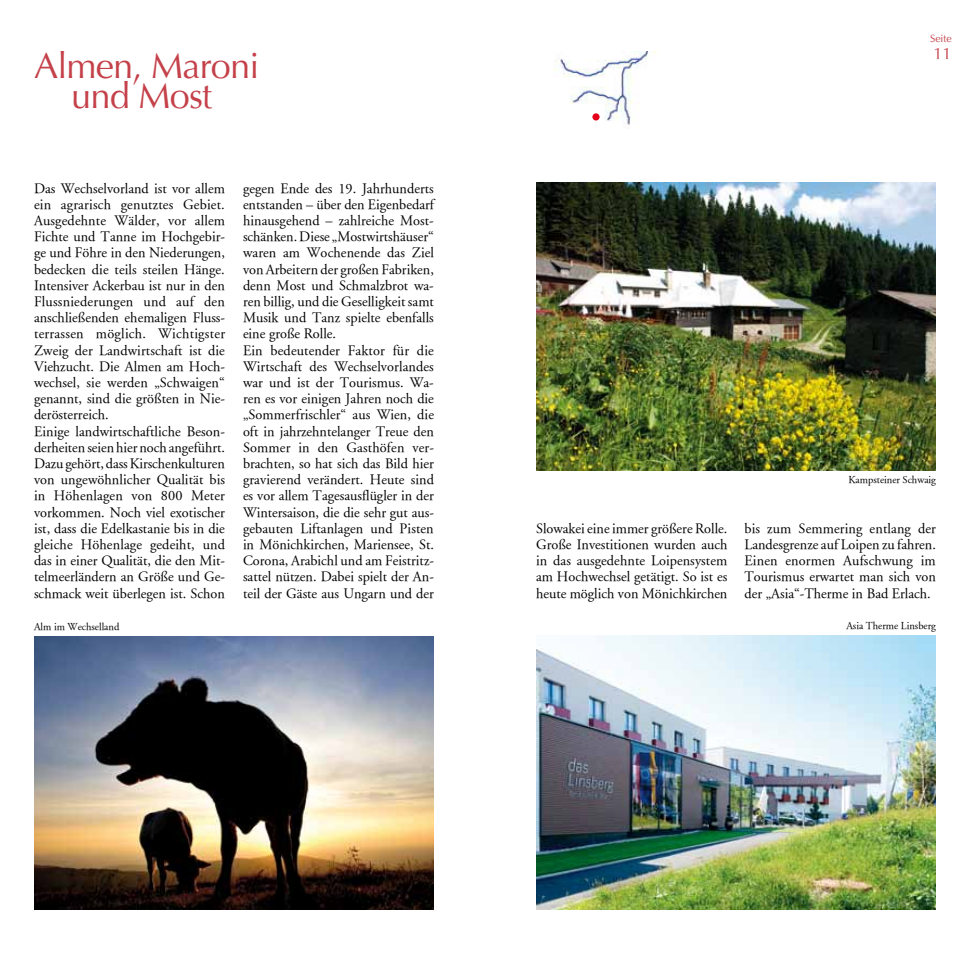
<style>
.page{position:relative;width:970px;height:961px;background:#fff}
.page>*{position:absolute;margin:0;border:0;box-sizing:border-box;transform-origin:0 0}
.t1{font:36px/30px "Optima";letter-spacing:-.02em;color:#c5414a;text-align:center}
.t2{font:16.5px "Optima";color:#c5414a}
.t3{font:14.25px/16.2px "Adobe Garamond";color:#000}
.t4{font:10.5px "Adobe Garamond";color:#000}
.t5{font:10.5px "Optima";color:#c5414a}
</style>
<div class="page">
<img style="left:34px;top:636px;width:400px;height:274px">
<img style="left:553px;top:52px;width:103px;height:73px">
<div style="left:592px;top:113px;width:7px;height:8px;background:#e2001a;border-radius:50%"></div>
<img style="left:536px;top:183px;width:399px;height:288px">
<img style="left:536px;top:636px;width:399px;height:274px">
<h1 class="t1" style="left:34px;top:52px;width:227px">Almen, Maroni und Most</h1>
<p class="t3" style="left:34px;top:180px;width:193px">Das Wechselvorland ist vor allem ein agrarisch genutztes Gebiet.<br>Ausgedehnte Wälder, vor allem<br>Fichte und Tanne im Hochgebir&shy;ge und Föhre in den Niederungen, bedecken die teils steilen Hänge.<br>Intensiver Ackerbau ist nur in den<br>Flussniederungen und auf den anschließenden ehemaligen Fluss&shy;terrassen möglich. Wichtigster<br>Zweig der Landwirtschaft ist die<br>Viehzucht. Die Almen am Hoch&shy;wechsel, sie werden „Schwaigen“ genannt, sind die größten in Nie&shy;derösterreich.<br>Einige landwirtschaftliche Beson&shy;derheiten seien hier noch angeführt.<br>Dazu gehört, dass Kirschenkulturen von ungewöhnlicher Qualität bis in Höhenlagen von 800 Meter vorkommen. Noch viel exotischer ist, dass die Edelkastanie bis in die gleiche Höhenlage gedeiht, und das in einer Qualität, die den Mit&shy;telmeerländern an Größe und Ge&shy;schmack weit überlegen ist. Schon</p>
<p class="t3" style="left:243px;top:180px;width:192px">gegen Ende des 19. Jahrhunderts entstanden – über den Eigenbedarf hinausgehend – zahlreiche Most&shy;schänken. Diese „Mostwirtshäuser“ waren am Wochenende das Ziel von Arbeitern der großen Fabriken, denn Most und Schmalzbrot wa&shy;ren billig, und die Geselligkeit samt<br>Musik und Tanz spielte ebenfalls eine große Rolle.<br>Ein bedeutender Faktor für die<br>Wirtschaft des Wechselvorlandes war und ist der Tourismus. Wa&shy;ren es vor einigen Jahren noch die „Sommerfrischler“ aus Wien, die oft in jahrzehntelanger Treue den<br>Sommer in den Gasthöfen ver&shy;brachten, so hat sich das Bild hier gravierend verändert. Heute sind es vor allem Tagesausflügler in der<br>Wintersaison, die die sehr gut aus&shy;gebauten Liftanlagen und Pisten in Mönichkirchen, Mariensee, St.<br>Corona, Arabichl und am Feistritz&shy;sattel nützen. Dabei spielt der An&shy;teil der Gäste aus Ungarn und der</p>
<p class="t4" style="left:34px;top:621px;width:87px">Alm im Wechselland</p>
<p class="t5" style="left:930px;top:32px;width:23px">Seite</p>
<p class="t2" style="left:933px;top:43px;width:20px">11</p>
<p class="t3" style="left:536px;top:520px;width:193px;text-align:justify">Slowakei eine immer größere Rolle.<br>Große Investitionen wurden auch in das ausgedehnte Loipensystem am Hochwechsel getätigt. So ist es heute möglich von Mönichkirchen</p>
<p class="t4" style="left:848px;top:474px;width:89px">Kampsteiner Schwaig</p>
<p class="t3" style="left:744px;top:520px;width:193px;text-align:justify">bis zum Semmering entlang der Landesgrenze auf Loipen zu fahren.<br>Einen enormen Aufschwung im Tourismus erwartet man sich von der „Asia“-Therme in Bad Erlach.</p>
<p class="t4" style="left:846px;top:620px;width:91px">Asia Therme Linsberg</p>
</div>
